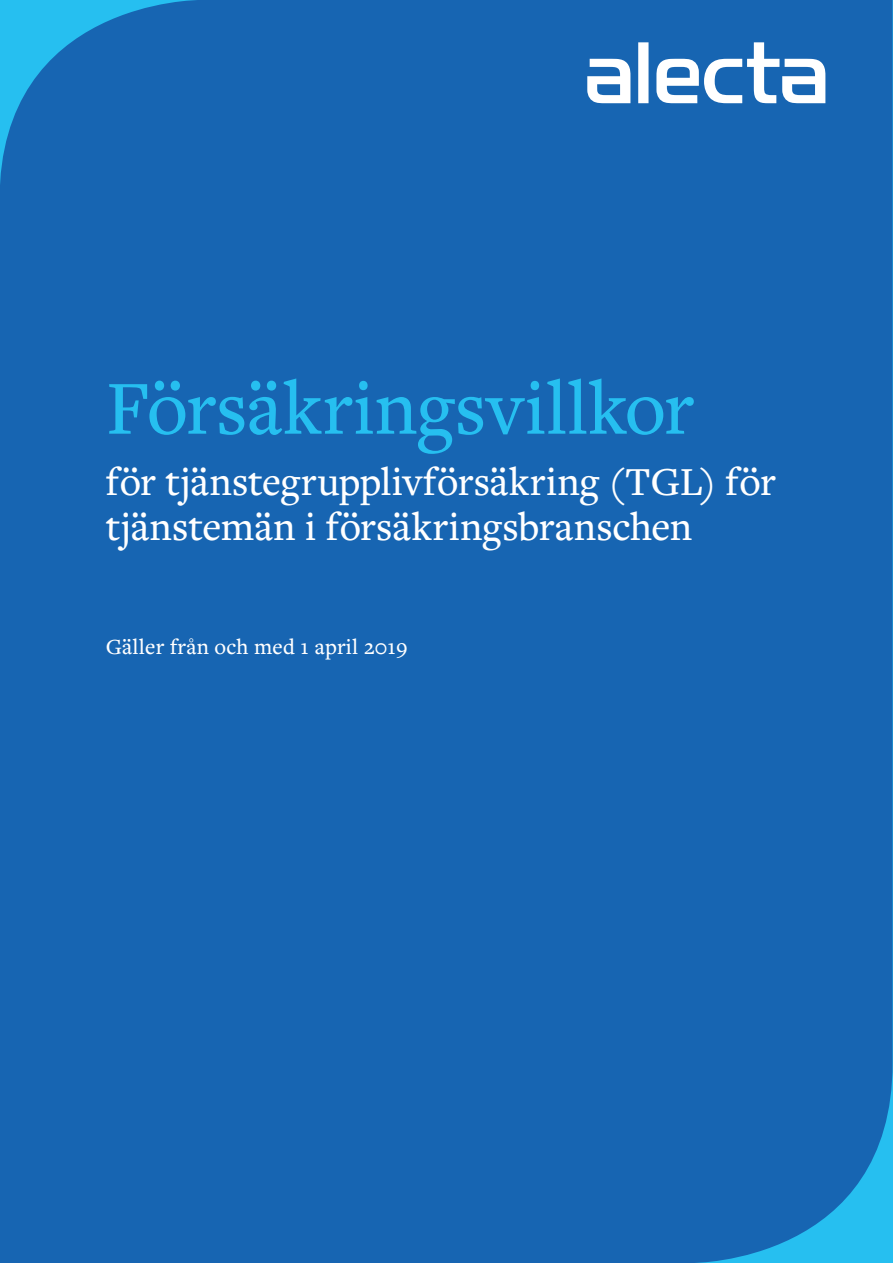
<style>
.page{position:relative;width:893px;height:1263px;background:#fff}
.page>*{position:absolute;margin:0;border:0;box-sizing:border-box;transform-origin:0 0}
.Huvudrubrik_framsida{font:500 79.2px "Freight Text Pro";letter-spacing:-.005em;color:#26bff0}
.Huvudrubrik_framsida-2{font:500 41.25px/44.5px "Freight Text Pro";letter-spacing:-.005em;color:#fff}
.t1{font:500 22.5px "Freight Text Pro";letter-spacing:.01em;color:#fff}
</style>
<div class="page">
<div style="left:0;top:0;width:892px;height:1263px;background:#1765b2"></div>
<svg style="left:587px;top:42px;width:238px;height:61px"></svg>
<p class="Huvudrubrik_framsida" style="left:106px;top:356px;width:590px">Försäkringsvillkor</p>
<p class="Huvudrubrik_framsida-2" style="left:106px;top:458px;width:671px">för tjänstegrupplivförsäkring (TGL) för tjänstemän i försäkringsbranschen</p>
<p class="t1" style="left:106px;top:631px;width:303px">Gäller från och med 1 april 2019</p>
</div>
